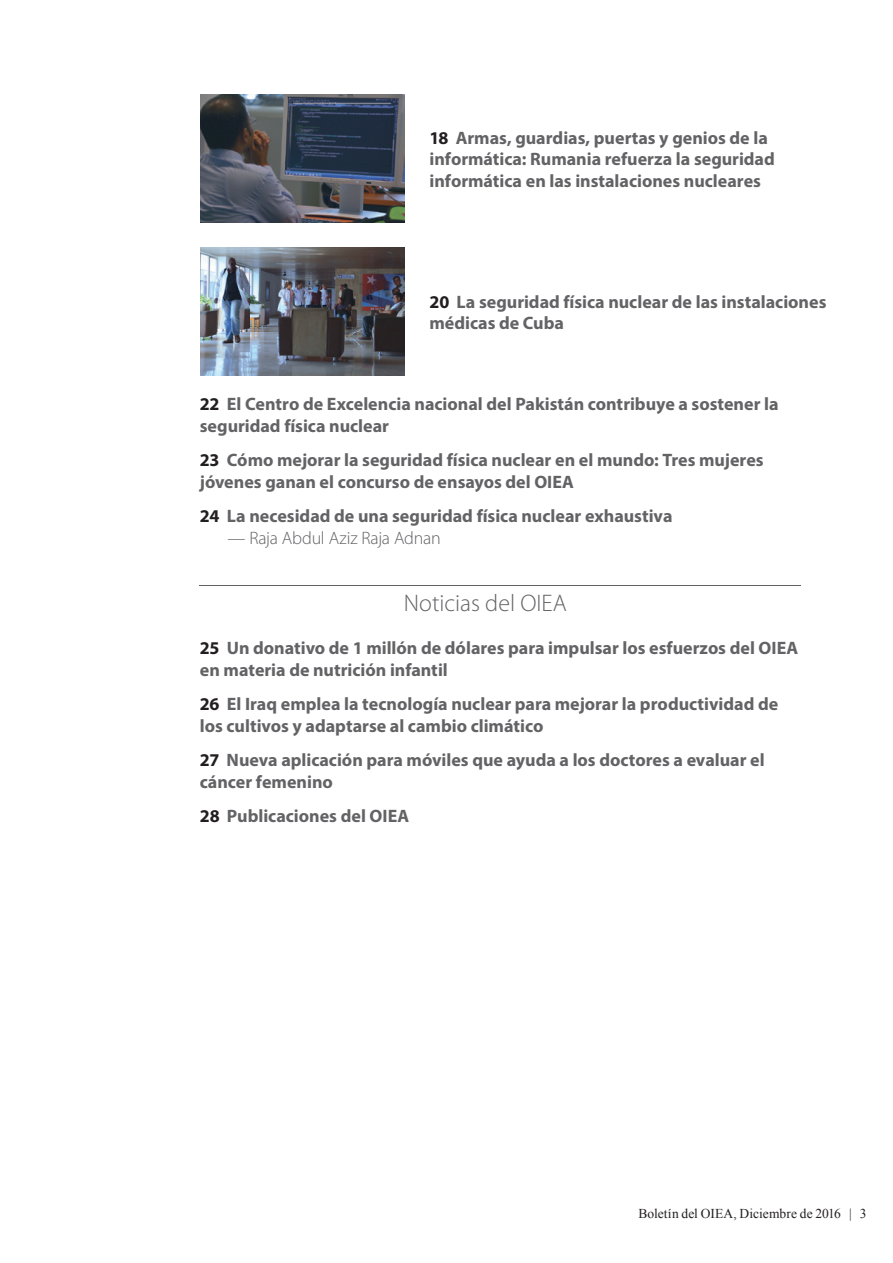
<style>
.page{position:relative;width:893px;height:1263px;background:#fff}
.page>*{position:absolute;margin:0;border:0;box-sizing:border-box;transform-origin:0 0}
.t1{font:300 24px "Myriad Pro";color:#636366}
.t2{font:700 18px/21.6px "Myriad Pro";color:#636366}
.t3{font:300 18px "Myriad Pro";letter-spacing:-.015em;color:#636366}
.t4{font:13.5px "Times New Roman";letter-spacing:.005em;color:#231f20}
.s1{color:#231f20}
</style>
<div class="page">
<img style="left:200px;top:95px;width:204px;height:127px">
<img style="left:200px;top:248px;width:204px;height:127px">
<hr style="left:200px;top:585px;width:601px;height:1px;background:#636366">
<p class="t2" style="left:429px;top:126px;width:347px"><span class="s1">18</span> Armas, guardias, puertas y genios de la informática: Rumania refuerza la seguridad informática en las instalaciones nucleares</p>
<p class="t2" style="left:429px;top:290px;width:398px"><span class="s1">20</span> La seguridad física nuclear de las instalaciones médicas de Cuba</p>
<p class="t2" style="left:200px;top:393px;width:580px"><span class="s1">22</span> El Centro de Excelencia nacional del Pakistán contribuye a sostener la seguridad física nuclear</p>
<p class="t2" style="left:200px;top:449px;width:565px"><span class="s1">23</span> Cómo mejorar la seguridad física nuclear en el mundo: Tres mujeres jóvenes ganan el concurso de ensayos del OIEA</p>
<p class="t2" style="left:200px;top:505px;width:474px"><span class="s1">24</span> La necesidad de una seguridad física nuclear exhaustiva</p>
<p class="t3" style="left:227px;top:527px;width:215px">— Raja Abdul Aziz Raja Adnan</p>
<h1 class="t1" style="left:404px;top:588px;width:164px">Noticias del OIEA</h1>
<p class="t2" style="left:200px;top:637px;width:600px"><span class="s1">25</span> Un donativo de 1 millón de dólares para impulsar los esfuerzos del OIEA en materia de nutrición infantil</p>
<p class="t2" style="left:200px;top:693px;width:580px"><span class="s1">26</span> El Iraq emplea la tecnología nuclear para mejorar la productividad de los cultivos y adaptarse al cambio climático</p>
<p class="t2" style="left:200px;top:749px;width:566px"><span class="s1">27</span> Nueva aplicación para móviles que ayuda a los doctores a evaluar el cáncer femenino</p>
<p class="t2" style="left:200px;top:804px;width:211px"><span class="s1">28</span> Publicaciones del OIEA</p>
<p class="t4" style="left:638px;top:1205px;width:230px">Boletín del OIEA, Diciembre de 2016 | 3</p>
</div>
